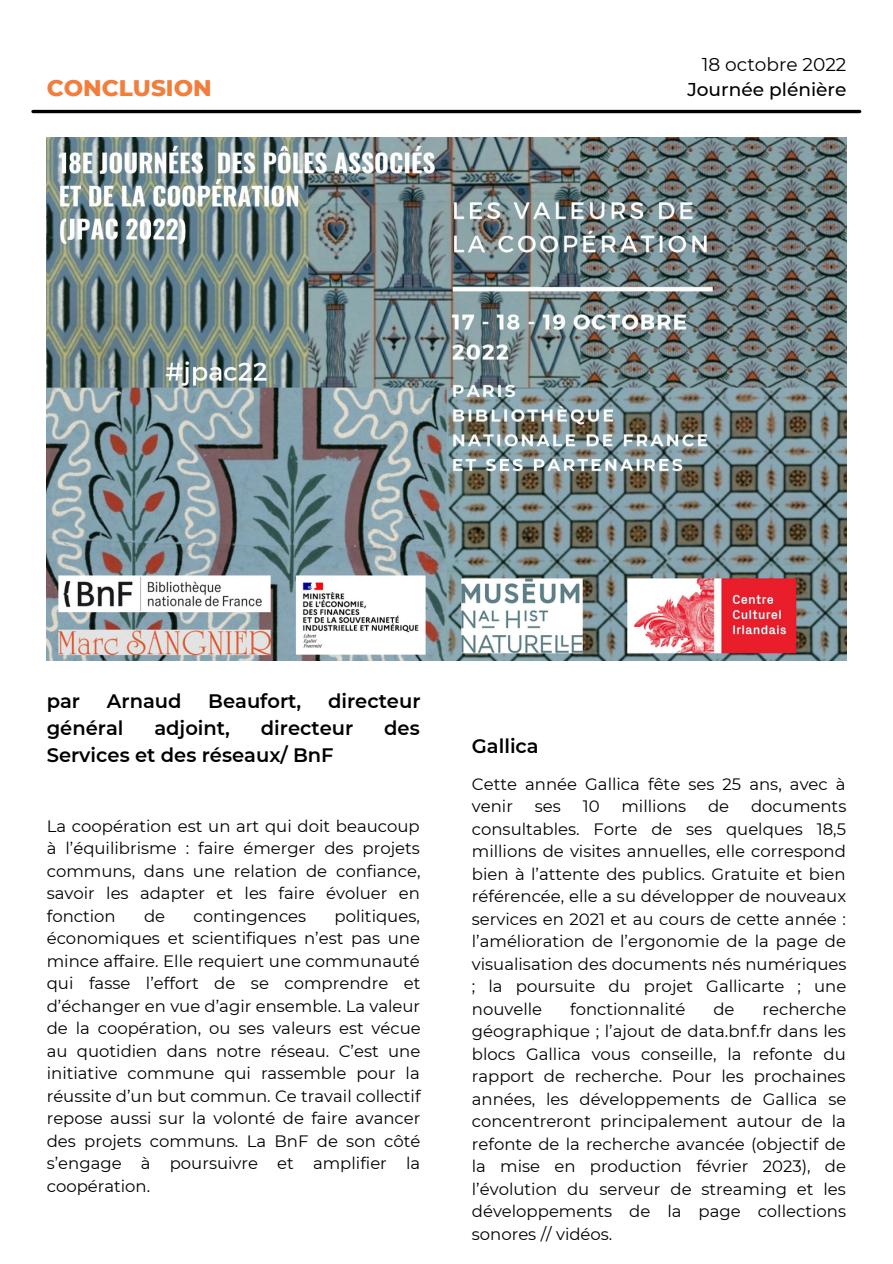
<style>
.page{position:relative;width:893px;height:1264px;background:#fff}
.page>*{position:absolute;margin:0;border:0;box-sizing:border-box;transform-origin:0 0}
.t1{font:800 23.1px "Montserrat";color:#f17e3d}
.t2{font:600 19.5px "Montserrat";color:#000}
.t3{font:500 18.6px "Montserrat";color:#000}
.t4{font:18.6px "Montserrat";color:#000}
.t5{font:16.5px/22.5px "Montserrat";color:#000;text-align:justify}
</style>
<div class="page">
<img style="left:47px;top:137px;width:799px;height:523px">
<hr style="left:33px;top:110px;width:826px;height:3px;background:#000">
<h1 class="t1" style="left:47px;top:74px;width:167px">CONCLUSION</h1>
<p class="t4" style="left:701px;top:53px;width:146px">18 octobre 2022</p>
<p class="t3" style="left:687px;top:78px;width:161px">Journée plénière</p>
<p class="t2" style="left:47px;top:688px;width:35px">par</p>
<p class="t2" style="left:107px;top:688px;width:76px">Arnaud</p>
<p class="t2" style="left:208px;top:688px;width:94px">Beaufort,</p>
<p class="t2" style="left:328px;top:688px;width:94px">directeur</p>
<p class="t2" style="left:47px;top:715px;width:78px">général</p>
<p class="t2" style="left:154px;top:715px;width:77px">adjoint,</p>
<p class="t2" style="left:261px;top:715px;width:94px">directeur</p>
<p class="t2" style="left:384px;top:715px;width:37px">des</p>
<p class="t2" style="left:47px;top:742px;width:288px">Services et des réseaux/ BnF</p>
<p class="t5" style="left:47px;top:814px;width:375px">La coopération est un art qui doit beaucoup à l’équilibrisme : faire émerger des projets communs, dans une relation de confiance, savoir les adapter et les faire évoluer en fonction</p>
<p class="t5" style="left:47px;top:904px;width:375px;text-indent:288px">politiques, économiques et scientifiques n’est pas une mince affaire. Elle requiert une communauté qui fasse l’effort de se comprendre et d’échanger en vue d’agir ensemble. La valeur de la coopération, ou ses valeurs est vécue au quotidien dans notre réseau. C’est une initiative commune qui rassemble pour la réussite d’un but commun. Ce travail collectif repose aussi sur la volonté de faire avancer des projets communs. La BnF de son côté s’engage à poursuivre et amplifier la coopération.</p>
<p class="t5" style="left:144px;top:904px;width:23px">de</p>
<p class="t5" style="left:193px;top:904px;width:114px">contingences</p>
<p class="t2" style="left:472px;top:734px;width:68px">Gallica</p>
<p class="t5" style="left:472px;top:772px;width:375px">Cette année Gallica fête ses 25 ans, avec à venir</p>
<p class="t5" style="left:472px;top:795px;width:376px;text-indent:279px">documents consultables. Forte de ses quelques 18,5 millions de visites annuelles, elle correspond bien à l’attente des publics. Gratuite et bien référencée, elle a su développer de nouveaux services en 2021 et au cours de cette année : l’amélioration de l’ergonomie de la page de visualisation des documents nés numériques ; la poursuite du projet Gallicarte ; une nouvelle</p>
<p class="t5" style="left:534px;top:795px;width:28px">ses</p>
<p class="t5" style="left:582px;top:795px;width:18px">10</p>
<p class="t5" style="left:621px;top:795px;width:66px">millions</p>
<p class="t5" style="left:708px;top:795px;width:23px">de</p>
<p class="t5" style="left:570px;top:997px;width:117px">fonctionnalité</p>
<p class="t5" style="left:713px;top:997px;width:23px">de</p>
<p class="t5" style="left:472px;top:997px;width:376px;text-indent:290px">recherche géographique ; l’ajout de data.bnf.fr dans les blocs Gallica vous conseille, la refonte du rapport de recherche. Pour les prochaines années, les développements de Gallica se concentreront principalement autour de la refonte de la recherche avancée (objectif de la mise en production février 2023), de l’évolution du serveur de streaming et les développements de la page collections sonores // vidéos.</p>
</div>
